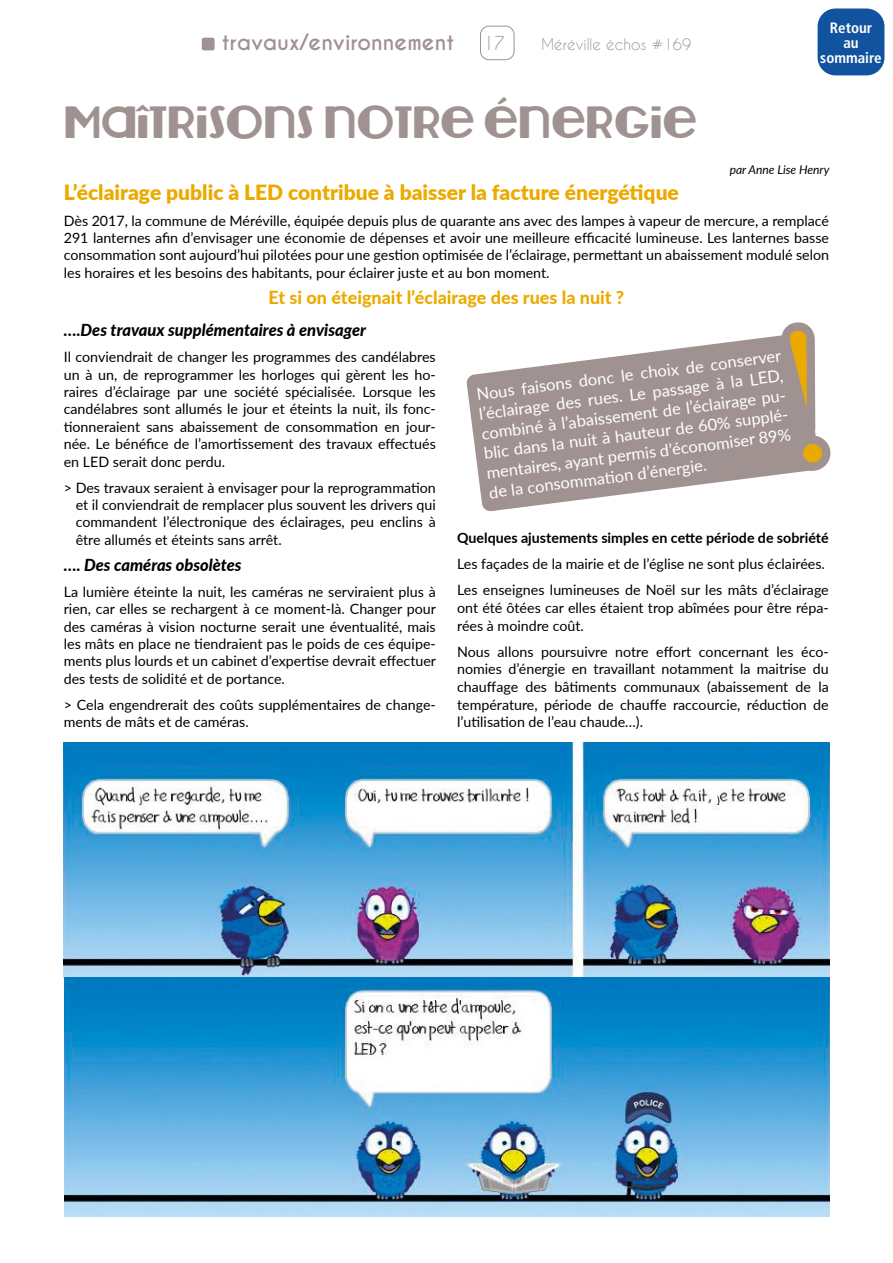
<style>
.page{position:relative;width:893px;height:1263px;background:#fff}
.page>*{position:absolute;margin:0;border:0;box-sizing:border-box;transform-origin:0 0}
.t1{font:36px "Lemondrop";color:#9f9290}
.t2{font:900 21px "Lato";color:#ecaa00}
.t3{font:700 21px "Caviar Dreams";color:#9f9290}
.t4{font:800 18px "Lato";color:#ecaa00}
.t5{font:18px "Caviar Dreams";color:#9f9290}
.t6{font:16.5px/19.8px "Lato";color:#fff}
.t7{font:italic 800 16.5px "Lato";color:#000}
.t8{font:15px "Caviar Dreams";color:#9f9290}
.t9{font:700 condensed 15px/15px "Frutiger";color:#fff;text-align:center}
.t10{font:14.25px/17.4px "Lato";color:#000;text-align:justify}
.t11{font:700 14.25px "Lato";color:#000}
.t12{font:italic 12px "Lato";color:#000}
</style>
<div class="page">
<div style="left:202px;top:38px;width:13px;height:12px;background:#9f9290;border-radius:2px"></div>
<div style="left:480px;top:26px;width:34px;height:34px;border:1px solid #9f9290;border-radius:9px"></div>
<svg style="left:466px;top:336px;width:310px;height:176px;fill:#9f9290"></svg>
<svg style="left:776px;top:8px;width:60px;height:467px"></svg>
<img style="left:64px;top:742px;width:765px;height:474px">
<div style="left:818px;top:9px;width:66px;height:66px;background:#1253a0;border-radius:18px"></div>
<h2 class="t3" style="left:222px;top:30px;width:234px">travaux/environnement</h2>
<p class="t5" style="left:483px;top:33px;width:23px">17</p>
<p class="t8" style="left:542px;top:36px;width:151px">Méréville échos #169</p>
<h1 class="t1" style="left:64px;top:97px;width:635px">MAÎTRISONS NOTRE ÉNERGIE</h1>
<p class="t9" style="left:820px;top:20px;width:63px">Retour<br>au sommaire</p>
<p class="t12" style="left:730px;top:161px;width:101px">par Anne Lise Henry</p>
<h2 class="t2" style="left:64px;top:176px;width:617px">L’éclairage public à LED contribue à baisser la facture énergétique</h2>
<p class="t10" style="left:64px;top:211px;width:767px">Dès 2017, la commune de Méréville, équipée depuis plus de quarante ans avec des lampes à vapeur de mercure, a remplacé 291 lanternes afin d’envisager une économie de dépenses et avoir une meilleure efficacité lumineuse. Les lanternes basse consommation sont aujourd’hui pilotées pour une gestion optimisée de l’éclairage, permettant un abaissement modulé selon les horaires et les besoins des habitants, pour éclairer juste et au bon moment.</p>
<p class="t4" style="left:269px;top:284px;width:357px">Et si on éteignait l’éclairage des rues la nuit ?</p>
<p class="t7" style="left:64px;top:318px;width:304px">….Des travaux supplémentaires à envisager</p>
<p class="t10" style="left:64px;top:348px;width:374px">Il conviendrait de changer les programmes des candélabres un à un, de reprogrammer les horloges qui gèrent les ho&shy;raires d’éclairage par une société spécialisée. Lorsque les candélabres sont allumés le jour et éteints la nuit, ils fonc&shy;tionneraient sans abaissement de consommation en jour&shy;née. Le bénéfice de l’amortissement des travaux effectués en LED serait donc perdu.</p>
<p class="t10" style="left:76px;top:478px;width:362px;text-indent:-12px">&gt; Des travaux seraient à envisager pour la reprogrammation et il conviendrait de remplacer plus souvent les drivers qui commandent l’électronique des éclairages, peu enclins à être allumés et éteints sans arrêt.</p>
<p class="t7" style="left:64px;top:552px;width:179px">…. Des caméras obsolètes</p>
<p class="t10" style="left:64px;top:582px;width:374px">La lumière éteinte la nuit, les caméras ne serviraient plus à rien, car elles se rechargent à ce moment-là. Changer pour des caméras à vision nocturne serait une éventualité, mais les mâts en place ne tiendraient pas le poids de ces équipe&shy;ments plus lourds et un cabinet d’expertise devrait effectuer des tests de solidité et de portance.</p>
<p class="t10" style="left:64px;top:695px;width:374px">&gt; Cela engendrerait des coûts supplémentaires de change&shy;ments de mâts et de caméras.</p>
<p class="t6" style="left:475px;top:383px;width:310px;rotate:-7deg">Nous faisons donc le choix de conserver l’éclairage des rues. Le passage à la LED, combiné à l’abaissement de l’éclairage pu&shy;blic dans la nuit à hauteur de 60% supplé&shy;mentaires, ayant permis d’économiser 89% de la consommati on d’énergie.</p>
<p class="t11" style="left:457px;top:527px;width:373px">Quelques ajustements simples en cette période de sobriété</p>
<p class="t10" style="left:457px;top:550px;width:373px;line-height:26.1px">Les façades de la mairie et de l’église ne sont plus éclairées.<br>Les enseignes lumineuses de Noël sur les mâts d’éclairage</p>
<p class="t10" style="left:457px;top:598px;width:373px">ont été ôtées car elles étaient trop abîmées pour être répa&shy;rées à moindre coût.</p>
<p class="t10" style="left:457px;top:642px;width:373px">Nous allons poursuivre notre effort concernant les éco&shy;nomies d’énergie en travaillant notamment la maitrise du chauffage des bâtiments communaux (abaissement de la température, période de chauffe raccourcie, réduction de l’utilisation de l’eau chaude…).</p>
</div>
